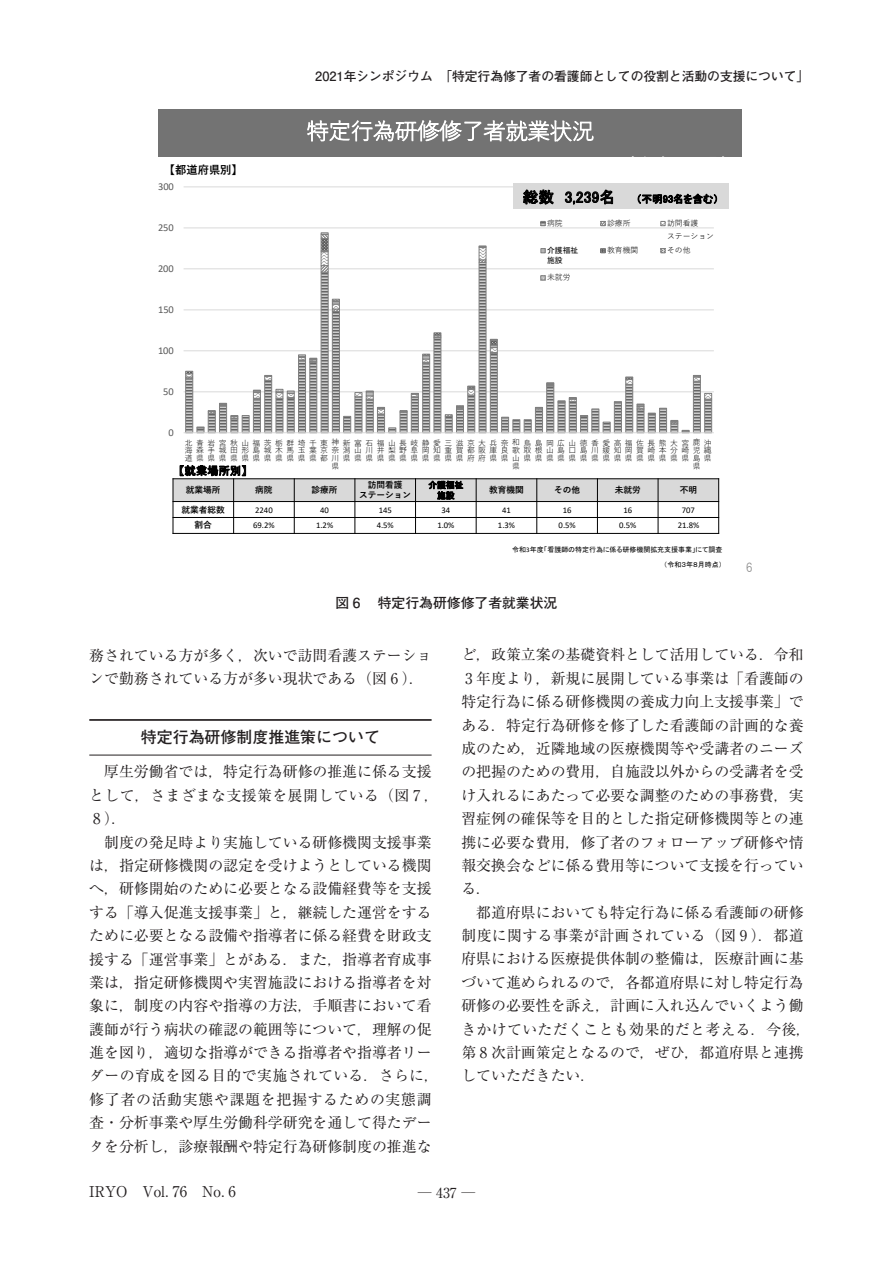
<style>
.page{position:relative;width:893px;height:1263px;background:#fff}
.page>*{position:absolute;margin:0;border:0;box-sizing:border-box;transform-origin:0 0}
.t1{font:300 22.5px "Yu Gothic";letter-spacing:-.015em;color:#fff}
.t2{font:700 15.9px "Futo Go B101 Pro";color:#231f20}
.t3{font:15.6px "MS P Gothic";letter-spacing:.005em;color:#000}
.t4{font:14.85px/23.4px "Ryumin Pro";color:#231f20}
.t5{font:700 13.8px "Futo Go B101 Pro";color:#231f20}
.t6{font:13.8px "Ryumin Pro";color:#231f20}
.t7{font:700 12.75px "Futo Go B101 Pro";color:#231f20}
.t8{font:12.3px "HGP Gothic M";color:#898989}
.t9{font:700 11.25px "Yu Gothic";color:#000}
.t10{font:11.25px "MS P Gothic";letter-spacing:.01em;color:#000}
.t11{font:10.5px "Calibri";color:#595959}
.t12{font:10.5px "MS P Gothic";color:#000}
.t13{font:8.7px "Calibri";color:#000}
.t14{font:700 8.7px/10.5px "Yu Gothic";color:#000;text-align:center}
.t15{font:8.7px/10.5px "MS P Gothic";letter-spacing:.01em;color:#000;text-align:center}
.t16{font:7.8px "Yu Gothic";letter-spacing:.44em;color:#000}
.t17{font:7.8px/13.2px "Yu Gothic";color:#000}
.t18{font:7.8px/9.6px "MS P Gothic";color:#000}
.t19{font:7.05px/15.3px "MS P Gothic";color:#000;text-align:right}
.s1{font-family:"Calibri"}
</style>
<div class="page">
<hr style="left:89px;top:719px;width:343px;height:2px;background:#231f20">
<hr style="left:89px;top:755px;width:343px;height:1px;background:#231f20">
<div style="left:159px;top:109px;width:583px;height:48px;background:#737373"></div>
<div style="left:173px;top:479px;width:61px;height:22px;background:#d9d9d9"></div>
<div style="left:234px;top:479px;width:60px;height:22px;background:#d9d9d9"></div>
<div style="left:294px;top:479px;width:61px;height:22px;background:#d9d9d9"></div>
<div style="left:355px;top:479px;width:61px;height:22px;background:#d9d9d9"></div>
<div style="left:416px;top:479px;width:60px;height:22px;background:#d9d9d9"></div>
<div style="left:476px;top:479px;width:61px;height:22px;background:#d9d9d9"></div>
<div style="left:537px;top:479px;width:60px;height:22px;background:#d9d9d9"></div>
<div style="left:597px;top:479px;width:61px;height:22px;background:#d9d9d9"></div>
<div style="left:658px;top:479px;width:61px;height:22px;background:#d9d9d9"></div>
<hr style="left:233px;top:478px;width:1px;height:56px;background:#000">
<hr style="left:294px;top:478px;width:1px;height:56px;background:#000">
<hr style="left:354px;top:478px;width:1px;height:56px;background:#000">
<hr style="left:415px;top:478px;width:1px;height:56px;background:#000">
<hr style="left:476px;top:478px;width:1px;height:56px;background:#000">
<hr style="left:536px;top:478px;width:1px;height:56px;background:#000">
<hr style="left:597px;top:478px;width:1px;height:56px;background:#000">
<hr style="left:658px;top:478px;width:1px;height:56px;background:#000">
<hr style="left:173px;top:501px;width:546px;height:1px;background:#000">
<hr style="left:173px;top:517px;width:546px;height:1px;background:#000">
<hr style="left:173px;top:478px;width:1px;height:56px;background:#000">
<hr style="left:718px;top:478px;width:1px;height:56px;background:#000">
<hr style="left:173px;top:478px;width:546px;height:1px;background:#000">
<hr style="left:173px;top:533px;width:546px;height:1px;background:#000">
<hr style="left:184px;top:391px;width:530px;height:1px;background:#d9d9d9">
<hr style="left:184px;top:350px;width:530px;height:1px;background:#d9d9d9">
<hr style="left:184px;top:310px;width:530px;height:1px;background:#d9d9d9">
<hr style="left:184px;top:268px;width:530px;height:1px;background:#d9d9d9">
<hr style="left:184px;top:228px;width:530px;height:1px;background:#d9d9d9">
<hr style="left:184px;top:187px;width:530px;height:1px;background:#d9d9d9">
<svg style="left:185px;top:248px;width:527px;height:183px"></svg>
<svg style="left:185px;top:238px;width:448px;height:174px"></svg>
<svg style="left:253px;top:390px;width:8px;height:3px"></svg>
<svg style="left:332px;top:299px;width:8px;height:5px"></svg>
<svg style="left:456px;top:406px;width:8px;height:2px"></svg>
<svg style="left:468px;top:386px;width:7px;height:3px"></svg>
<svg style="left:490px;top:339px;width:7px;height:9px"></svg>
<svg style="left:637px;top:404px;width:7px;height:3px"></svg>
<svg style="left:276px;top:389px;width:18px;height:4px"></svg>
<svg style="left:298px;top:355px;width:19px;height:5px"></svg>
<svg style="left:321px;top:233px;width:7px;height:6px"></svg>
<svg style="left:547px;top:383px;width:7px;height:2px"></svg>
<svg style="left:558px;top:397px;width:18px;height:6px"></svg>
<svg style="left:693px;top:375px;width:7px;height:2px"></svg>
<hr style="left:184px;top:432px;width:530px;height:1px;background:#d9d9d9">
<svg style="left:541px;top:221px;width:4px;height:5px"></svg>
<svg style="left:601px;top:221px;width:4px;height:5px"></svg>
<svg style="left:661px;top:221px;width:4px;height:5px"></svg>
<svg style="left:541px;top:248px;width:4px;height:5px"></svg>
<svg style="left:601px;top:248px;width:4px;height:5px"></svg>
<svg style="left:661px;top:248px;width:4px;height:5px"></svg>
<svg style="left:541px;top:276px;width:4px;height:4px"></svg>
<div style="left:513px;top:183px;width:215px;height:25px;background:#d9d9d9"></div>
<p class="t7" style="left:315px;top:66px;width:495px">2021年シンポジウム　「特定行為修了者の看護師としての役割と活動の支援について」</p>
<p class="t9" style="left:164px;top:164px;width:80px">【都道府県別】</p>
<p class="t11" style="left:158px;top:179px;width:17px">300</p>
<p class="t11" style="left:158px;top:220px;width:17px">250</p>
<p class="t11" style="left:158px;top:261px;width:17px">200</p>
<p class="t11" style="left:158px;top:302px;width:17px">150</p>
<p class="t11" style="left:158px;top:343px;width:17px">100</p>
<p class="t11" style="left:163px;top:384px;width:12px">50</p>
<p class="t11" style="left:169px;top:425px;width:7px">0</p>
<h1 class="t1" style="left:306px;top:110px;width:289px">特定行為研修修了者就業状況</h1>
<p class="t3" style="left:523px;top:189px;width:94px">総数 3,239名</p>
<p class="t12" style="left:636px;top:194px;width:84px">（不明93名を含む）</p>
<p class="t16" style="left:547px;top:216px;width:17px">病院</p>
<p class="t16" style="left:607px;top:216px;width:25px">診療所</p>
<p class="t17" style="left:667px;top:215px;width:48px">訪問看護<br>ステーション</p>
<p class="t18" style="left:547px;top:245px;width:33px">介護福祉施設</p>
<p class="t16" style="left:607px;top:243px;width:33px">教育機関</p>
<p class="t16" style="left:667px;top:243px;width:25px">その他</p>
<p class="t16" style="left:547px;top:270px;width:25px">未就労</p>
<p class="t16" style="left:185px;top:435px;width:528px">北青岩宮秋山福茨栃群埼千東神新富石福山長岐静愛三滋京大兵奈和鳥島岡広山徳香愛高福佐長熊大宮鹿沖</p>
<p class="t16" style="left:185px;top:443px;width:528px">海森手城田形島城木馬玉葉京奈潟山川井梨野阜岡知重賀都阪庫良歌取根山島口島川媛知岡賀崎本分崎児縄</p>
<p class="t16" style="left:185px;top:451px;width:528px">道県県県県県県県県県県県都川県県県県県県県県県県県府府県県山県県県県県県県県県県県県県県県島県</p>
<p class="t16" style="left:332px;top:459px;width:9px">県</p>
<p class="t16" style="left:512px;top:459px;width:9px">県</p>
<p class="t16" style="left:693px;top:459px;width:9px">県</p>
<p class="t10" style="left:179px;top:465px;width:70px">【就業場所別】</p>
<p class="t14" style="left:186px;top:485px;width:36px">就業場所</p>
<p class="t14" style="left:255px;top:485px;width:19px">病院</p>
<p class="t14" style="left:312px;top:485px;width:27px">診療所</p>
<p class="t14" style="left:359px;top:480px;width:53px">訪問看護<br>ステーション</p>
<p class="t15" style="left:428px;top:480px;width:36px">介護福祉施設</p>
<p class="t14" style="left:489px;top:485px;width:36px">教育機関</p>
<p class="t14" style="left:554px;top:485px;width:27px">その他</p>
<p class="t14" style="left:615px;top:485px;width:27px">未就労</p>
<p class="t14" style="left:680px;top:485px;width:19px">不明</p>
<p class="t14" style="left:182px;top:504px;width:45px">就業者総数</p>
<p class="t13" style="left:255px;top:504px;width:19px">2240</p>
<p class="t13" style="left:320px;top:504px;width:10px">40</p>
<p class="t13" style="left:379px;top:504px;width:15px">145</p>
<p class="t13" style="left:441px;top:504px;width:10px">34</p>
<p class="t13" style="left:502px;top:504px;width:10px">41</p>
<p class="t13" style="left:563px;top:504px;width:10px">16</p>
<p class="t13" style="left:623px;top:504px;width:10px">16</p>
<p class="t13" style="left:682px;top:504px;width:15px">707</p>
<p class="t14" style="left:195px;top:520px;width:19px">割合</p>
<p class="t13" style="left:253px;top:519px;width:23px">69.2%</p>
<p class="t13" style="left:316px;top:519px;width:19px">1.2%</p>
<p class="t13" style="left:377px;top:519px;width:19px">4.5%</p>
<p class="t13" style="left:437px;top:519px;width:19px">1.0%</p>
<p class="t13" style="left:498px;top:519px;width:19px">1.3%</p>
<p class="t13" style="left:559px;top:519px;width:19px">0.5%</p>
<p class="t13" style="left:619px;top:519px;width:19px">0.5%</p>
<p class="t13" style="left:678px;top:519px;width:23px">21.8%</p>
<p class="t19" style="left:512px;top:542px;width:212px">令和<span class="s1">3</span>年度「看護師の特定行為に係る研修機関拡充支援事業」にて調査（令和３年８月時点）</p>
<p class="t5" style="left:336px;top:591px;width:223px">図 6 　特定行為研修修了者就業状況</p>
<p class="t8" style="left:746px;top:561px;width:9px">6</p>
<p class="t4" style="left:89px;top:642px;width:344px">務されている方が多く，次いで訪問看護ステーションで勤務されている方が多い現状である（図 6 ）．</p>
<p class="t2" style="left:141px;top:724px;width:241px">特定行為研修制度推進策について</p>
<p class="t4" style="left:89px;top:759px;width:351px">　厚生労働省では，特定行為研修の推進に係る支援として，さまざまな支援策を展開している（図 7 ，<br>8 ）．<br>　制度の発足時より実施している研修機関支援事業は，指定研修機関の認定を受けようとしている機関へ，研修開始のために必要となる設備経費等を支援する「導入促進支援事業」と，継続した運営をするために必要となる設備や指導者に係る経費を財政支援する「運営事業」とがある．また，指導者育成事業は，指定研修機関や実習施設における指導者を対象に，制度の内容や指導の方法，手順書において看護師が行う病状の確認の範囲等について，理解の促進を図り，適切な指導ができる指導者や指導者リーダーの育成を図る目的で実施されている．さらに，修了者の活動実態や課題を把握するための実態調査・分析事業や厚生労働科学研究を通して得たデータを分析し，診療報酬や特定行為研修制度の推進な</p>
<p class="t4" style="left:461px;top:642px;width:351px">ど，政策立案の基礎資料として活用している．令和<br>3 年度より，新規に展開している事業は「看護師の特定行為に係る研修機関の養成力向上支援事業」である．特定行為研修を修了した看護師の計画的な養成のため，近隣地域の医療機関等や受講者のニーズの把握のための費用，自施設以外からの受講者を受け入れるにあたって必要な調整のための事務費，実習症例の確保等を目的とした指定研修機関等との連携に必要な費用，修了者のフォローアップ研修や情報交換会などに係る費用等について支援を行っている．<br>　都道府県においても特定行為に係る看護師の研修制度に関する事業が計画されている（図 9 ）．都道府県における医療提供体制の整備は，医療計画に基づいて進められるので，各都道府県に対し特定行為研修の必要性を訴え，計画に入れ込んでいくよう働きかけていただくことも効果的だと考える．今後，第 8 次計画策定となるので，ぜひ，都道府県と連携していただきたい．</p>
<p class="t4" style="left:89px;top:1179px;width:148px">IRYO　Vol．76　No．6</p>
<p class="t6" style="left:418px;top:1181px;width:59px">─ 437 ─</p>
</div>
